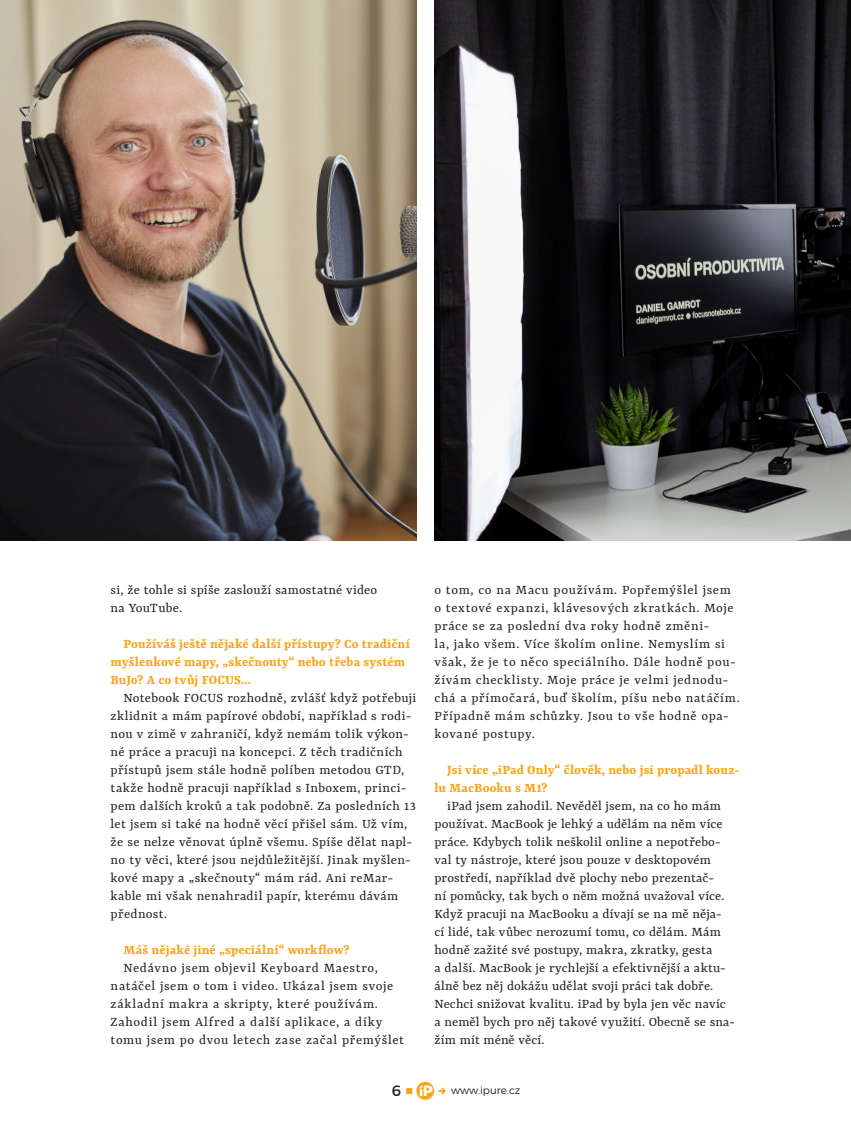
<style>
.page{position:relative;width:851px;height:1127px;background:#fff}
.page>*{position:absolute;margin:0;border:0;box-sizing:border-box;transform-origin:0 0}
.t1{font:15px "Montserrat";color:#231f20}
.t2{font:14.4px/18px "Yrsa";letter-spacing:.025em;color:#231f20}
.t3{font:14.4px/18px "Yrsa";letter-spacing:.045em;color:#231f20}
.t4{font:700 14.4px/18px "Yrsa";letter-spacing:.005em;color:#f9a51b}
.t5{font:300 10.5px "Montserrat";color:#231f20}
.s1{font-family:"i Pure";font-size:25.5px;color:#f9a51b}
</style>
<div class="page">
<img style="left:0;top:0;width:416px;height:540px">
<img style="left:434px;top:0;width:416px;height:540px">
<svg style="left:406px;top:1088px;width:6px;height:6px"></svg>
<p class="t2" style="left:111px;top:581px;width:268px">si, že tohle si spíše zaslouží samostatné video na YouTube.</p>
<p class="t4" style="left:111px;top:634px;width:301px;text-indent:13px">Používáš ještě nějaké další přístupy? Co tradiční myšlenkové mapy, „skečnouty“ nebo třeba systém<br>BuJo? A co tvůj FOCUS…</p>
<p class="t2" style="left:111px;top:689px;width:307px;text-indent:13px">Notebook FOCUS rozhodně, zvlášť když potřebuji zklidnit a mám papírové období, například s rodi&shy;nou v zimě v zahraničí, když nemám tolik výkon&shy;né práce a pracuji na koncepci. Z těch tradičních přístupů jsem stále hodně políben metodou GTD, takže hodně pracuji například s Inboxem, princi&shy;pem dalších kroků a tak podobně. Za posledních 13 let jsem si také na hodně věcí přišel sám. Už vím, že se nelze věnovat úplně všemu. Spíše dělat napl&shy;no ty věci, které jsou nejdůležitější. Jinak myšlen&shy;kové mapy a „skečnouty“ mám rád. Ani reMar&shy;kable mi však nenahradil papír, kterému dávám přednost.</p>
<p class="t4" style="left:123px;top:940px;width:228px">Máš nějaké jiné „speciální“ workflow?</p>
<p class="t3" style="left:111px;top:959px;width:295px;text-indent:13px">Nedávno jsem objevil Keyboard Maestro, natáčel jsem o tom i video. Ukázal jsem svoje základní makra a skripty, které používám.<br>Zahodil jsem Alfred a další aplikace, a díky tomu jsem po dvou letech zase začal přemýšlet</p>
<p class="t3" style="left:434px;top:581px;width:307px">o tom, co na Macu používám. Popřemýšlel jsem o textové expanzi, klávesových zkratkách. Moje práce se za poslední dva roky hodně změni-<br>la, jako všem. Více školím online. Nemyslím si však, že je to něco speciálního. Dále hodně pou&shy;žívám checklisty. Moje práce je velmi jednodu&shy;chá a přímočará, buď školím, píšu nebo natáčím.<br>Případně mám schůzky. Jsou to vše hodně opa&shy;kované postupy.</p>
<p class="t4" style="left:434px;top:760px;width:307px;text-indent:13px">Jsi více „iPad Only“ člověk, nebo jsi propadl kouz&shy;lu MacBooku s M1?</p>
<p class="t2" style="left:434px;top:797px;width:302px;text-indent:13px">iPad jsem zahodil. Nevěděl jsem, na co ho mám používat. MacBook je lehký a udělám na něm více práce. Kdybych tolik neškolil online a nepotřebo&shy;val ty nástroje, které jsou pouze v desktopovém prostředí, například dvě plochy nebo prezentač-<br>ní pomůcky, tak bych o něm možná uvažoval více.<br>Když pracuji na MacBooku a dívají se na mě něja&shy;cí lidé, tak vůbec nerozumí tomu, co dělám. Mám hodně zažité své postupy, makra, zkratky, gesta<br>a další. MacBook je rychlejší a efektivnější a aktu&shy;álně bez něj dokážu udělat svoji práci tak dobře.<br>Nechci snižovat kvalitu. iPad by byla jen věc navíc a neměl bych pro něj takové využití. Obecně se sna&shy;žím mít méně věcí.</p>
<p class="t1" style="left:392px;top:1079px;width:43px">6 <span class="s1">C</span></p>
<p class="t5" style="left:451px;top:1082px;width:71px">www.ipure.cz</p>
</div>
